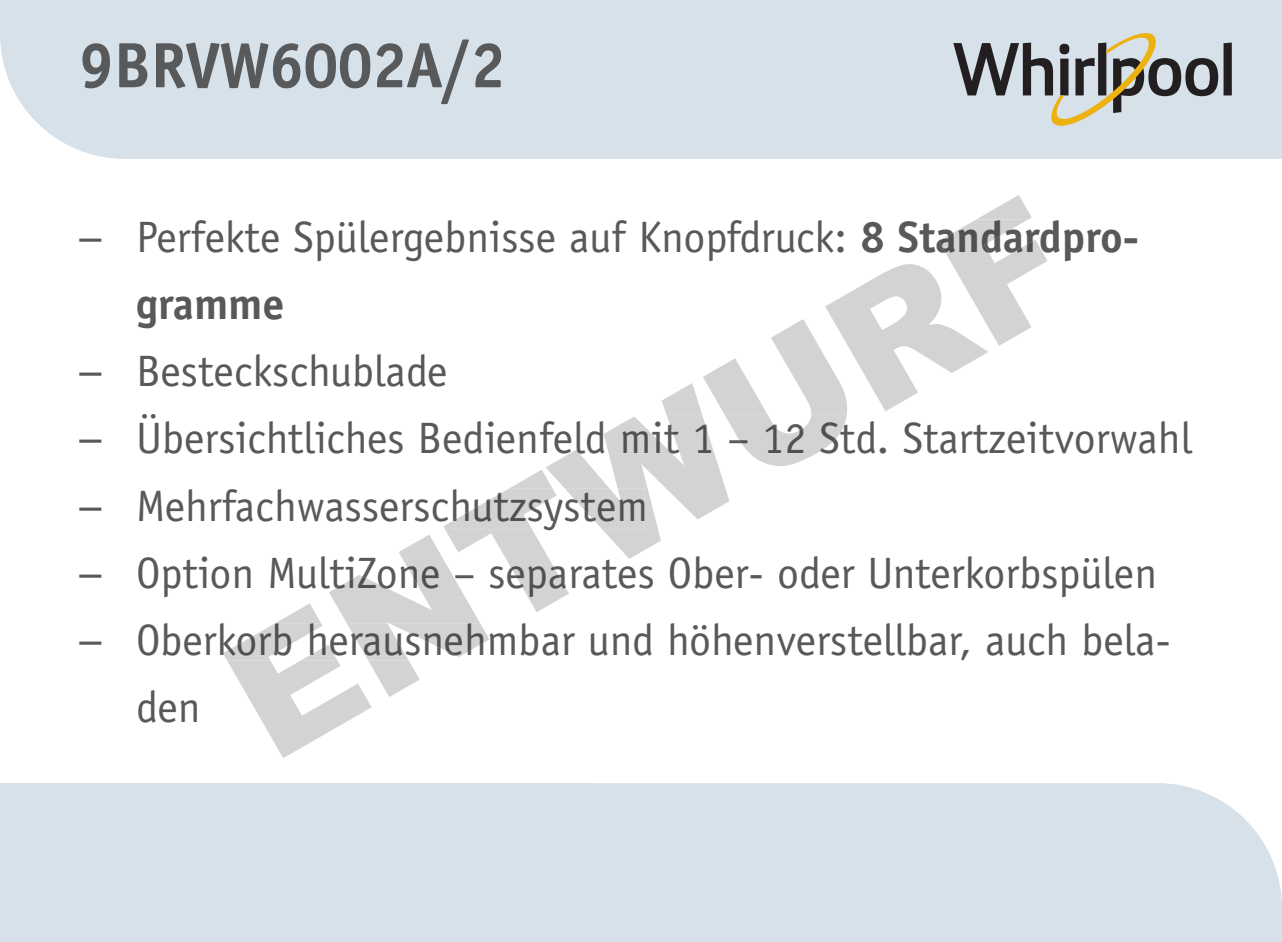
<style>
.page{position:relative;width:1282px;height:942px;background:#fff}
.page>*{position:absolute;margin:0;border:0;box-sizing:border-box;transform-origin:0 0}
.t1{font:700 64px "Officina Sans ITC Pro";color:#58595b}
.t2{font:44px/67.2px "Officina Sans Std";color:#58595b}
.t3{font:44px "Officina Sans Std";color:#505052}
.t4{font:44px/67.2px "Frutiger LT Std";color:#58595b}
.s1{font-family:"Frutiger LT Std"}
.s2{font-weight:700;color:#505052}
.s3{font-weight:700}
</style>
<div class="page">
<div style="left:0;top:0;width:1281px;height:159px;background:#d6e1ea"></div>
<div style="left:0;top:783px;width:1281px;height:158px;background:#d6e1ea"></div>
<div style="left:1223px;top:43px;width:8px;height:52px;background:#231f20"></div>
<svg style="left:953px;top:33px;width:265px;height:93px;background:#adb1b1"></svg>
<svg style="left:223px;top:195px;width:824px;height:562px"></svg>
<h1 class="t1" style="left:79px;top:26px;width:427px">9BRVW6002A/2</h1>
<p class="t2" style="left:136px;top:203px;width:1004px;text-indent:-57px"><span class="s1">–</span> Perfekte Spülergebnisse auf Knopfdruck: <span class="s2">8 Standardpro&shy;</span><span class="s3">gramme</span></p>
<p class="t2" style="left:79px;top:337px;width:370px"><span class="s1">–</span> Besteckschublade</p>
<p class="t4" style="left:79px;top:404px;width:23px">– –</p>
<p class="t3" style="left:136px;top:412px;width:1057px">Übersichtliches Bedienfeld mit 1 – 12 Std. Startzeitvorwahl</p>
<p class="t3" style="left:136px;top:479px;width:513px">Mehrfachwasserschutzsystem</p>
<p class="t2" style="left:79px;top:539px;width:1079px"><span class="s1">–</span> Option MultiZone – separates Ober- oder Unterkorbspülen</p>
<p class="t2" style="left:136px;top:606px;width:1036px;text-indent:-57px"><span class="s1">–</span> Oberkorb herausnehmbar und höhenverstellbar, auch bela&shy;den</p>
</div>
